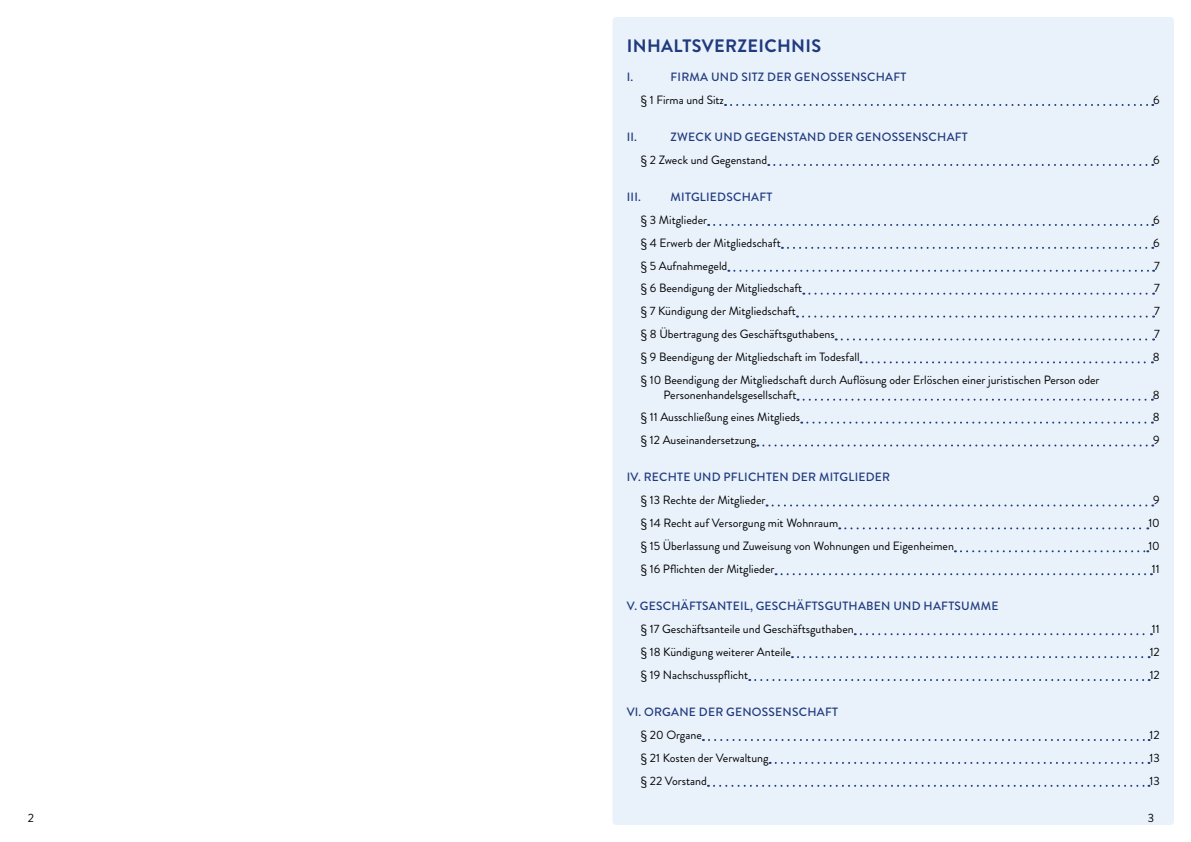
<style>
.page{position:relative;width:1191px;height:842px;background:#fff}
.page>*{position:absolute;margin:0;border:0;box-sizing:border-box;transform-origin:0 0}
.t1{font:700 18px "Brandon Grotesque";letter-spacing:.02em;color:#1f3a7e}
.t2{font:12px/14.4px "Brandon Grotesque";color:#000}
.t3{font:500 12px "Brandon Grotesque";letter-spacing:.02em;color:#1f3a7e}
</style>
<div class="page">
<div style="left:612px;top:17px;width:562px;height:808px;background:#e9f1fa;border-radius:4px"></div>
<svg style="left:725px;top:104px;width:428px;height:2px"></svg>
<svg style="left:768px;top:164px;width:385px;height:2px"></svg>
<svg style="left:708px;top:224px;width:445px;height:2px"></svg>
<svg style="left:782px;top:247px;width:371px;height:2px"></svg>
<svg style="left:728px;top:270px;width:426px;height:2px"></svg>
<svg style="left:803px;top:293px;width:351px;height:2px"></svg>
<svg style="left:797px;top:316px;width:357px;height:2px"></svg>
<svg style="left:835px;top:338px;width:319px;height:2px"></svg>
<svg style="left:860px;top:361px;width:292px;height:2px"></svg>
<svg style="left:797px;top:399px;width:355px;height:2px"></svg>
<svg style="left:801px;top:422px;width:351px;height:2px"></svg>
<svg style="left:757px;top:444px;width:396px;height:2px"></svg>
<svg style="left:766px;top:504px;width:387px;height:2px"></svg>
<svg style="left:839px;top:527px;width:309px;height:2px"></svg>
<svg style="left:955px;top:550px;width:193px;height:2px"></svg>
<svg style="left:775px;top:573px;width:377px;height:2px"></svg>
<svg style="left:854px;top:633px;width:298px;height:2px"></svg>
<svg style="left:792px;top:656px;width:357px;height:2px"></svg>
<svg style="left:749px;top:679px;width:400px;height:2px"></svg>
<svg style="left:703px;top:739px;width:446px;height:2px"></svg>
<svg style="left:769px;top:762px;width:380px;height:2px"></svg>
<svg style="left:708px;top:785px;width:441px;height:2px"></svg>
<h1 class="t1" style="left:627px;top:34px;width:196px">INHALTSVERZEICHNIS</h1>
<p class="t3" style="left:627px;top:68px;width:8px">I.</p>
<p class="t3" style="left:670px;top:68px;width:237px">FIRMA UND SITZ DER GENOSSENSCHAFT</p>
<p class="t2" style="left:641px;top:93px;width:85px">§ 1 Firma und Sitz</p>
<p class="t2" style="left:1153px;top:93px;width:8px">6</p>
<p class="t3" style="left:627px;top:128px;width:12px">II.</p>
<p class="t3" style="left:670px;top:128px;width:299px">ZWECK UND GEGENSTAND DER GENOSSENSCHAFT</p>
<p class="t2" style="left:641px;top:153px;width:128px">§ 2 Zweck und Gegenstand</p>
<p class="t2" style="left:1153px;top:153px;width:8px">6</p>
<p class="t3" style="left:627px;top:188px;width:16px">III.</p>
<p class="t3" style="left:670px;top:188px;width:103px">MITGLIEDSCHAFT</p>
<p class="t2" style="left:641px;top:213px;width:68px">§ 3 Mitglieder</p>
<p class="t2" style="left:1153px;top:213px;width:8px">6</p>
<p class="t2" style="left:641px;top:235px;width:142px">§ 4 Erwerb der Mitgliedschaft</p>
<p class="t2" style="left:1153px;top:235px;width:8px">6</p>
<p class="t2" style="left:641px;top:258px;width:88px">§ 5 Aufnahmegeld</p>
<p class="t2" style="left:1154px;top:258px;width:7px">7</p>
<p class="t2" style="left:641px;top:281px;width:163px">§ 6 Beendigung der Mitgliedschaft</p>
<p class="t2" style="left:1154px;top:281px;width:7px">7</p>
<p class="t2" style="left:641px;top:304px;width:157px">§ 7 Kündigung der Mitgliedschaft</p>
<p class="t2" style="left:1154px;top:304px;width:7px">7</p>
<p class="t2" style="left:641px;top:327px;width:195px">§ 8 Übertragung des Geschäftsguthabens</p>
<p class="t2" style="left:1154px;top:327px;width:7px">7</p>
<p class="t2" style="left:641px;top:350px;width:220px">§ 9 Beendigung der Mitgliedschaft im Todesfall</p>
<p class="t2" style="left:1152px;top:350px;width:8px">8</p>
<p class="t2" style="left:663px;top:373px;width:437px;text-indent:-23px">§ 10 Beendigung der Mitgliedschaft durch Auflösung oder Erlöschen einer juristischen Person oder<br>Personenhandelsgesellschaft</p>
<p class="t2" style="left:1152px;top:387px;width:8px">8</p>
<p class="t2" style="left:641px;top:410px;width:161px">§ 11 Ausschließung eines Mitglieds</p>
<p class="t2" style="left:1152px;top:410px;width:8px">8</p>
<p class="t2" style="left:641px;top:433px;width:117px">§ 12 Auseinandersetzung</p>
<p class="t2" style="left:1153px;top:433px;width:8px">9</p>
<p class="t3" style="left:627px;top:469px;width:265px">IV. RECHTE UND PFLICHTEN DER MITGLIEDER</p>
<p class="t2" style="left:641px;top:493px;width:126px">§ 13 Rechte der Mitglieder</p>
<p class="t2" style="left:1153px;top:493px;width:8px">9</p>
<p class="t2" style="left:641px;top:516px;width:199px">§ 14 Recht auf Versorgung mit Wohnraum</p>
<p class="t2" style="left:1148px;top:516px;width:13px">10</p>
<p class="t2" style="left:641px;top:539px;width:314px">§ 15 Überlassung und Zuweisung von Wohnungen und Eigenheimen</p>
<p class="t2" style="left:1148px;top:539px;width:13px">10</p>
<p class="t2" style="left:641px;top:562px;width:135px">§ 16 Pflichten der Mitglieder</p>
<p class="t2" style="left:1152px;top:562px;width:9px">11</p>
<p class="t3" style="left:627px;top:598px;width:373px">V. GESCHÄFTSANTEIL, GESCHÄFTSGUTHABEN UND HAFTSUMME</p>
<p class="t2" style="left:641px;top:622px;width:214px">§ 17 Geschäftsanteile und Geschäftsguthaben</p>
<p class="t2" style="left:1152px;top:622px;width:9px">11</p>
<p class="t2" style="left:641px;top:645px;width:152px">§ 18 Kündigung weiterer Anteile</p>
<p class="t2" style="left:1149px;top:645px;width:12px">12</p>
<p class="t2" style="left:641px;top:668px;width:109px">§ 19 Nachschusspflicht</p>
<p class="t2" style="left:1149px;top:668px;width:12px">12</p>
<p class="t3" style="left:627px;top:703px;width:213px">VI. ORGANE DER GENOSSENSCHAFT</p>
<p class="t2" style="left:641px;top:728px;width:63px">§ 20 Organe</p>
<p class="t2" style="left:1149px;top:728px;width:12px">12</p>
<p class="t2" style="left:641px;top:750px;width:129px">§ 21 Kosten der Verwaltung</p>
<p class="t2" style="left:1149px;top:750px;width:12px">13</p>
<p class="t2" style="left:641px;top:773px;width:68px">§ 22 Vorstand</p>
<p class="t2" style="left:1149px;top:773px;width:12px">13</p>
<p class="t2" style="left:28px;top:811px;width:8px">2</p>
<p class="t2" style="left:1147px;top:811px;width:8px">3</p>
</div>
